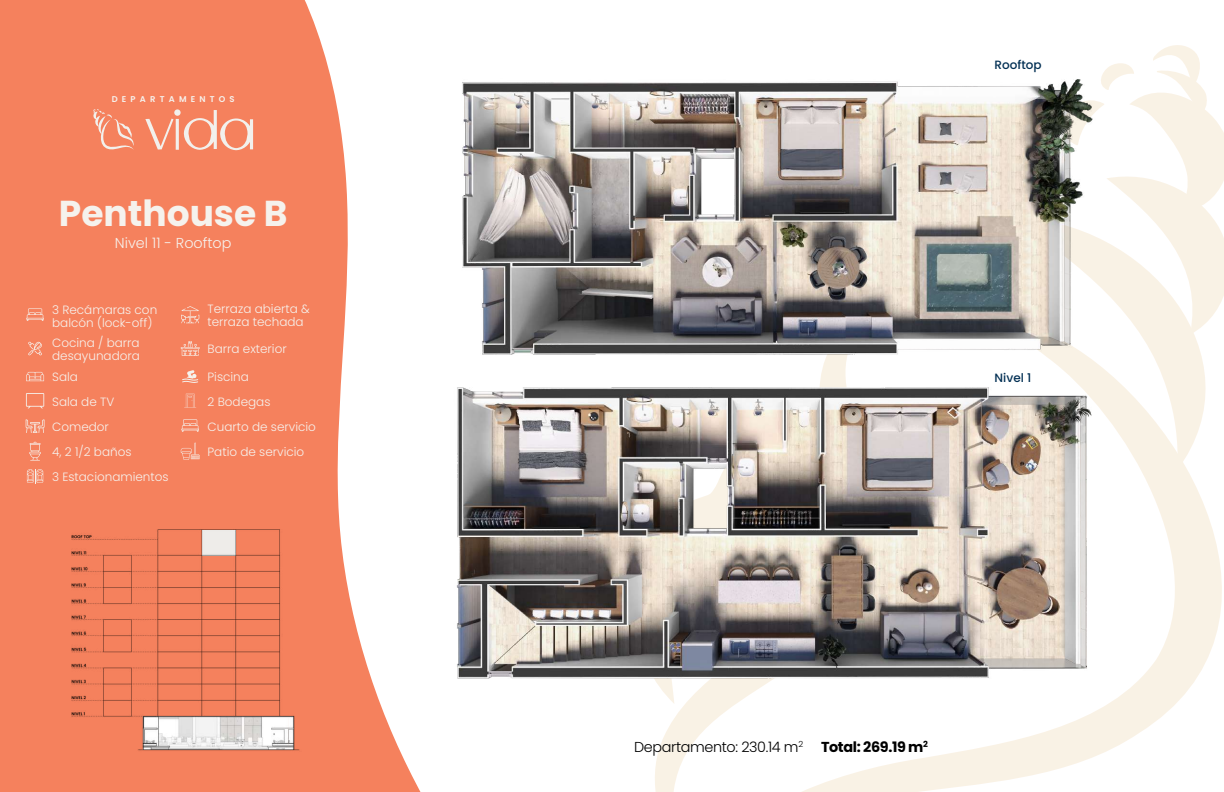
<style>
.page{position:relative;width:1224px;height:792px;background:#fff}
.page>*{position:absolute;margin:0;border:0;box-sizing:border-box;transform-origin:0 0}
.t1{font:700 36px "Poppins";color:#f5f2ed}
.t2{font:300 14.4px "Poppins";letter-spacing:-.025em;color:#000}
.t3{font:300 14.4px "Poppins";color:#f5f2ed}
.t4{font:300 12px/13px "Poppins";color:#f5f2ed}
.t5{font:500 12px "Poppins";color:#033054}
.t6{font:600 8.4px "Poppins";letter-spacing:.5em;color:#f5f2ed}
.s1{font-weight:700}
</style>
<div class="page">
<svg style="left:889px;top:335px;width:333px;height:457px"></svg>
<svg style="left:655px;top:368px;width:234px;height:424px"></svg>
<svg style="left:1098px;top:45px;width:126px;height:290px"></svg>
<svg style="left:655px;top:684px;width:167px;height:20px"></svg>
<div style="left:0;top:0;width:209px;height:792px;background:#f5815d"></div>
<svg style="left:209px;top:0;width:212px;height:792px;fill:#f5815d"></svg>
<img style="left:456px;top:380px;width:654px;height:304px">
<svg style="left:145px;top:109px;width:108px;height:41px"></svg>
<svg style="left:93px;top:109px;width:41px;height:43px"></svg>
<img style="left:462px;top:79px;width:636px;height:289px">
<img style="left:67px;top:526px;width:236px;height:228px">
<svg style="left:26px;top:308px;width:18px;height:13px"></svg>
<svg style="left:181px;top:419px;width:18px;height:13px"></svg>
<svg style="left:28px;top:342px;width:14px;height:13px"></svg>
<svg style="left:26px;top:419px;width:19px;height:14px"></svg>
<svg style="left:26px;top:372px;width:18px;height:9px"></svg>
<svg style="left:181px;top:306px;width:18px;height:17px"></svg>
<svg style="left:29px;top:442px;width:12px;height:19px"></svg>
<svg style="left:184px;top:394px;width:12px;height:14px"></svg>
<svg style="left:27px;top:469px;width:16px;height:15px"></svg>
<svg style="left:26px;top:393px;width:18px;height:15px"></svg>
<svg style="left:182px;top:370px;width:16px;height:13px"></svg>
<svg style="left:181px;top:341px;width:19px;height:15px"></svg>
<svg style="left:181px;top:443px;width:19px;height:17px"></svg>
<p class="t6" style="left:112px;top:94px;width:125px">DEPARTAMENTOS</p>
<h1 class="t1" style="left:59px;top:192px;width:230px">Penthouse B</h1>
<p class="t3" style="left:115px;top:234px;width:118px">Nivel 11 - Rooftop</p>
<p class="t4" style="left:52px;top:304px;width:107px">3 Recámaras con balcón (lock-off)</p>
<p class="t4" style="left:52px;top:336px;width:89px">Cocina / barra desayunadora</p>
<p class="t4" style="left:52px;top:365px;width:64px;line-height:24.2px">Sala<br>Sala de TV</p>
<p class="t4" style="left:52px;top:421px;width:58px">Comedor</p>
<p class="t4" style="left:52px;top:445px;width:81px">4, 2 1/2 baños</p>
<p class="t4" style="left:52px;top:471px;width:118px">3 Estacionamientos</p>
<p class="t4" style="left:208px;top:302px;width:104px">Terraza abierta &amp; terraza techada</p>
<p class="t4" style="left:208px;top:343px;width:81px">Barra exterior</p>
<p class="t4" style="left:208px;top:371px;width:43px">Piscina</p>
<p class="t4" style="left:208px;top:395px;width:64px">2 Bodegas</p>
<p class="t4" style="left:208px;top:420px;width:110px">Cuarto de servicio</p>
<p class="t4" style="left:208px;top:445px;width:98px">Patio de servicio</p>
<p class="t5" style="left:995px;top:58px;width:49px">Rooftop</p>
<p class="t5" style="left:995px;top:371px;width:38px">Nivel 1</p>
<p class="t2" style="left:634px;top:738px;width:295px">Departamento: 230.14 m<sup>2</sup> <span class="s1">Total: 269.19 m</span><sup>2</sup></p>
</div>
